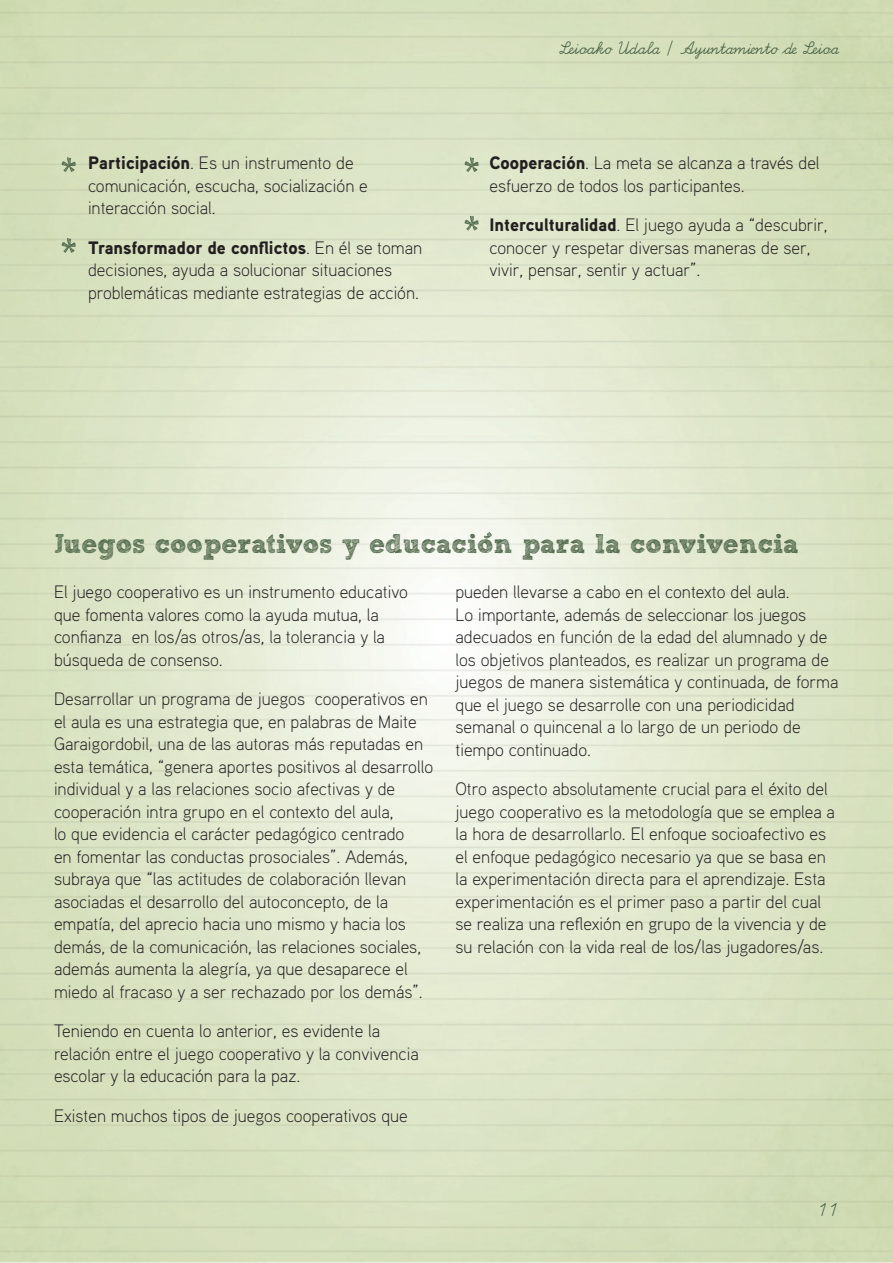
<style>
.page{position:relative;width:893px;height:1263px;background:#fff}
.page>*{position:absolute;margin:0;border:0;box-sizing:border-box;transform-origin:0 0}
.t1{font:27px "Sketch Rockwell";color:#4b6346}
.t2{font:21px "LA El";color:#4b6346}
.t3{font:18px/22.5px "Aaux Pro Light OSF";color:#231f20}
.t4{font:900 18px "Aaux Pro";color:#231f20}
.t5{font:18px "LA El";color:#4b6346}
.s1{font-family:"Aaux Pro";font-weight:900}
.s2{font-family:"Aaux Pro Light OSF";font-weight:400}
</style>
<div class="page">
<svg style="left:464px;top:157px;width:15px;height:15px"></svg>
<svg style="left:464px;top:216px;width:15px;height:15px"></svg>
<svg style="left:62px;top:157px;width:14px;height:15px"></svg>
<svg style="left:62px;top:238px;width:14px;height:15px"></svg>
<svg style="left:484px;top:532px;width:8px;height:6px"></svg>
<p class="t3" style="left:88px;top:151px;width:281px"><span class="s1">Participación</span>. Es un instrumento de comunicación, escucha, socialización e interacción social.</p>
<p class="t4" style="left:88px;top:236px;width:336px">Transformador de conflictos<span class="s2">. En él se toman</span></p>
<p class="t3" style="left:88px;top:258px;width:333px">decisiones, ayuda a solucionar situaciones problemáticas mediante estrategias de acción.</p>
<p class="t5" style="left:559px;top:38px;width:282px">Leioako Udala / Ayuntamiento de Leioa</p>
<p class="t3" style="left:489px;top:151px;width:332px"><span class="s1">Cooperación</span>. La meta se alcanza a través del esfuerzo de todos los participantes.</p>
<p class="t3" style="left:489px;top:213px;width:340px"><span class="s1">Interculturalidad</span>. El juego ayuda a “descubrir, conocer y respetar diversas maneras de ser, vivir, pensar, sentir y actuar”.</p>
<h1 class="t1" style="left:54px;top:529px;width:746px">Juegos cooperativos y educacion para la convivencia</h1>
<p class="t3" style="left:54px;top:580px;width:355px">El juego cooperativo es un instrumento educativo que fomenta valores como la ayuda mutua, la confianza en los/as otros/as, la tolerancia y la búsqueda de consenso.</p>
<p class="t3" style="left:54px;top:687px;width:381px">Desarrollar un programa de juegos cooperativos en el aula es una estrategia que, en palabras de Maite Garaigordobil, una de las autoras más reputadas en esta temática, “genera aportes positivos al desarrollo individual y a las relaciones socio afectivas y de cooperación intra grupo en el contexto del aula,<br>lo que evidencia el carácter pedagógico centrado<br>en fomentar las conductas prosociales”. Además, subraya que “las actitudes de colaboración llevan asociadas el desarrollo del autoconcepto, de la empatía, del aprecio hacia uno mismo y hacia los demás, de la comunicación, las relaciones sociales, además aumenta la alegría, ya que desaparece el miedo al fracaso y a ser rechazado por los demás”.</p>
<p class="t3" style="left:54px;top:1019px;width:366px">Teniendo en cuenta lo anterior, es evidente la relación entre el juego cooperativo y la convivencia escolar y la educación para la paz.</p>
<p class="t3" style="left:54px;top:1103px;width:355px">Existen muchos tipos de juegos cooperativos que</p>
<p class="t3" style="left:455px;top:580px;width:384px">pueden llevarse a cabo en el contexto del aula.<br>Lo importante, además de seleccionar los juegos adecuados en función de la edad del alumnado y de los objetivos planteados, es realizar un programa de juegos de manera sistemática y continuada, de forma que el juego se desarrolle con una periodicidad semanal o quincenal a lo largo de un periodo de tiempo continuado.</p>
<p class="t3" style="left:455px;top:777px;width:381px">Otro aspecto absolutamente crucial para el éxito del juego cooperativo es la metodología que se emplea a la hora de desarrollarlo. El enfoque socioafectivo es el enfoque pedagógico necesario ya que se basa en la experimentación directa para el aprendizaje. Esta experimentación es el primer paso a partir del cual se realiza una reflexión en grupo de la vivencia y de su relación con la vida real de los/las jugadores/as.</p>
<p class="t2" style="left:818px;top:1197px;width:23px">11</p>
</div>
